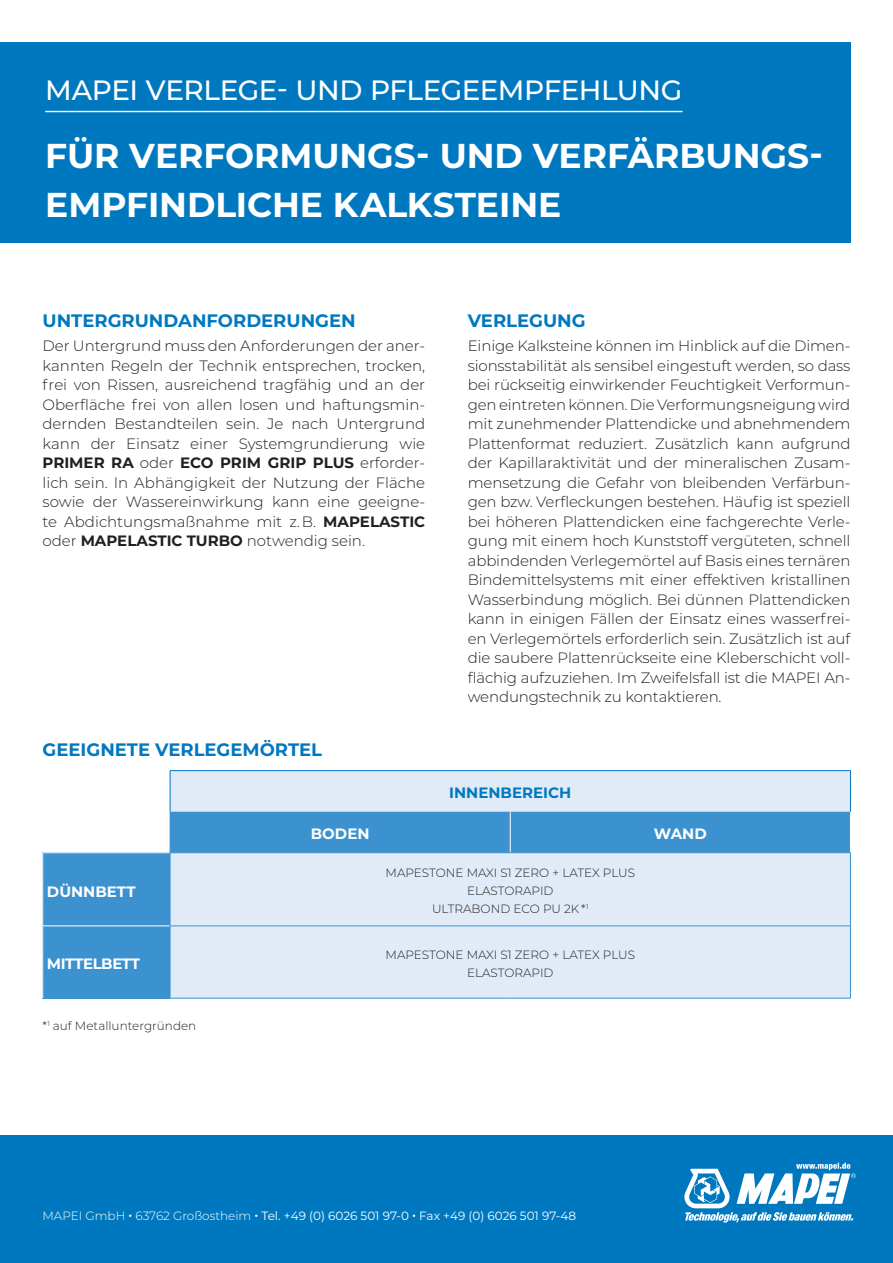
<style>
.page{position:relative;width:893px;height:1263px;background:#fff}
.page>*{position:absolute;margin:0;border:0;box-sizing:border-box;transform-origin:0 0}
.t1{font:700 34.5px/49.3px "Montserrat";color:#fff}
.t2{font:500 27.9px "Montserrat";letter-spacing:-.015em;color:#fff}
.t3{font:700 18px "Montserrat";color:#0078c0}
.t4{font:300 15px/19.5px "Montserrat";letter-spacing:-.01em;color:#231f20;text-align:justify}
.t5{font:700 15px "Montserrat";color:#fff}
.t6{font:700 15px "Montserrat";color:#0078c0}
.t7{font:700 15px "Montserrat";letter-spacing:-.03em;color:#fff}
.t8{font:300 12px/18px "Montserrat";color:#231f20;text-align:center}
.t9{font:12px "Montserrat";color:#fff}
.s1{font-weight:700}
.s2{font-weight:300}
</style>
<div class="page">
<div style="left:0;top:1135px;width:893px;height:128px;background:#0078c0"></div>
<svg style="left:684px;top:1163px;width:172px;height:59px"></svg>
<div style="left:0;top:43px;width:850px;height:200px;background:#0078c0"></div>
<div style="left:171px;top:771px;width:679px;height:227px;background:#e1ebf7"></div>
<div style="left:171px;top:812px;width:679px;height:40px;background:#3c92cf"></div>
<div style="left:43px;top:853px;width:127px;height:73px;background:#3c92cf"></div>
<div style="left:43px;top:926px;width:127px;height:72px;background:#3c92cf"></div>
<hr style="left:510px;top:812px;width:1px;height:40px;background:#fff">
<hr style="left:43px;top:926px;width:127px;height:1px;background:#fff">
<hr style="left:170px;top:770px;width:340px;height:1px;background:#0078c0">
<hr style="left:170px;top:771px;width:1px;height:41px;background:#0078c0">
<hr style="left:510px;top:770px;width:341px;height:1px;background:#0078c0">
<hr style="left:850px;top:771px;width:1px;height:41px;background:#0078c0">
<hr style="left:170px;top:812px;width:1px;height:40px;background:#3c92cf">
<hr style="left:170px;top:852px;width:340px;height:1px;background:#3c92cf">
<hr style="left:170px;top:853px;width:1px;height:73px;background:#3c92cf">
<hr style="left:510px;top:852px;width:341px;height:1px;background:#3c92cf">
<hr style="left:850px;top:853px;width:1px;height:73px;background:#3c92cf">
<hr style="left:170px;top:926px;width:340px;height:1px;background:#3c92cf">
<hr style="left:170px;top:926px;width:1px;height:72px;background:#3c92cf">
<hr style="left:510px;top:926px;width:341px;height:1px;background:#3c92cf">
<hr style="left:850px;top:926px;width:1px;height:72px;background:#3c92cf">
<hr style="left:170px;top:998px;width:340px;height:1px;background:#3c92cf">
<hr style="left:510px;top:998px;width:341px;height:1px;background:#3c92cf">
<hr style="left:45px;top:111px;width:637px;height:1px;background:#fff">
<h2 class="t2" style="left:45px;top:71px;width:639px">MAPEI VERLEGE- UND PFLEGEEMPFEHLUNG</h2>
<h1 class="t1" style="left:45px;top:129px;width:779px">FÜR VERFORMUNGS- UND VERFÄRBUNGS-<br>EMPFINDLICHE KALKSTEINE</h1>
<p class="t3" style="left:43px;top:308px;width:315px">UNTERGRUNDANFORDERUNGEN</p>
<p class="t4" style="left:43px;top:336px;width:384px">Der Untergrund muss den Anforderungen der aner&shy;kannten Regeln der Technik entsprechen, trocken, frei von Rissen, ausreichend tragfähig und an der Oberfläche frei von allen losen und haftungsmin&shy;dernden Bestandteilen sein. Je nach Untergrund kann der Einsatz einer Systemgrundierung wie <span class="s1">PRIMER RA</span> oder <span class="s1">ECO PRIM GRIP PLUS</span> erforder&shy;lich sein. In Abhängigkeit der Nutzung der Fläche sowie der Wassereinwirkung kann eine geeigne&shy;te Abdichtungsmaßnahme mit z. B. <span class="s1">MAPELASTIC </span>oder <span class="s1">MAPELASTIC TURBO</span> notwendig sein.</p>
<p class="t3" style="left:43px;top:736px;width:281px">GEEIGNETE VERLEGEMÖRTEL</p>
<p class="t3" style="left:468px;top:308px;width:119px">VERLEGUNG</p>
<p class="t4" style="left:468px;top:336px;width:384px">Einige Kalksteine können im Hinblick auf die Dimen&shy;sionsstabilität als sensibel eingestuft werden, so dass bei rückseitig einwirkender Feuchtigkeit Verformun&shy;gen eintreten können. Die Verformungsneigung wird mit zunehmender Plattendicke und abnehmendem Plattenformat reduziert. Zusätzlich kann aufgrund der Kapillaraktivität und der mineralischen Zusam&shy;mensetzung die Gefahr von bleibenden Verfärbun&shy;gen bzw. Verfleckungen bestehen. Häufig ist speziell bei höheren Plattendicken eine fachgerechte Verle&shy;gung mit einem hoch Kunststoff vergüteten, schnell abbindenden Verlegemörtel auf Basis eines ternären Bindemittelsystems mit einer effektiven kristallinen Wasserbindung möglich. Bei dünnen Plattendicken kann in einigen Fällen der Einsatz eines wasserfrei&shy;en Verlegemörtels erforderlich sein. Zusätzlich ist auf die saubere Plattenrückseite eine Kleberschicht voll&shy;flächig aufzuziehen. Im Zweifelsfall ist die MAPEI An&shy;wendungstechnik zu kontaktieren.</p>
<p class="t6" style="left:449px;top:782px;width:124px">INNENBEREICH</p>
<p class="t5" style="left:47px;top:880px;width:90px">DÜNNBETT</p>
<p class="t5" style="left:311px;top:823px;width:60px">BODEN</p>
<p class="t5" style="left:654px;top:823px;width:54px">WAND</p>
<p class="t8" style="left:386px;top:863px;width:251px">MAPESTONE MAXI S1 ZERO + LATEX PLUS<br>ELASTORAPID<br>ULTRABOND ECO PU 2K *<sup>1</sup></p>
<p class="t7" style="left:47px;top:953px;width:95px">MITTELBETT</p>
<p class="t8" style="left:386px;top:945px;width:251px">MAPESTONE MAXI S1 ZERO + LATEX PLUS<br>ELASTORAPID</p>
<p class="t8" style="left:43px;top:1016px;width:155px">*<sup>1</sup> auf Metalluntergründen</p>
<p class="t9" style="left:43px;top:1208px;width:535px"><span class="s2">MAPEI GmbH</span> <span class="s1">∙</span> <span class="s2">63762 Großostheim</span> <span class="s1">∙</span> Tel. +49 (0) 6026 501 97-0 <span class="s1">∙</span> Fax +49 (0) 6026 501 97-48</p>
</div>
